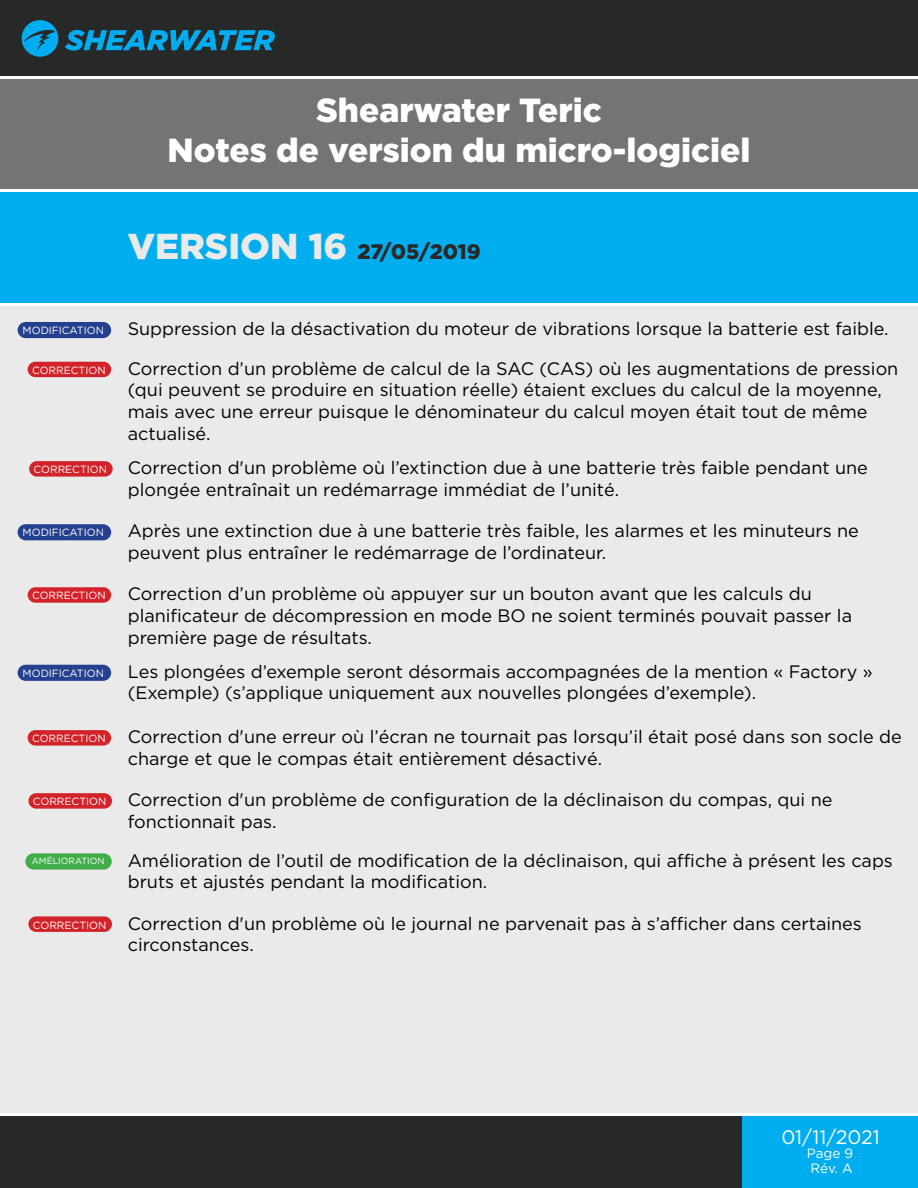
<style>
.page{position:relative;width:918px;height:1188px;background:#fff}
.page>*{position:absolute;margin:0;border:0;box-sizing:border-box;transform-origin:0 0}
.t1{font:900 33.45px/40.2px "Gotham HTF";color:#fff;text-align:center}
.t2{font:900 21px "Gotham HTF";color:#272828}
.t3{font:19.5px "Gotham HTF";color:#fff}
.t4{font:18px/21.6px "Gotham HTF";color:#000}
.t5{font:13.5px "Gotham HTF";color:#fff}
.t6{font:10.5px "Gotham HTF";color:#fff}
.t7{font:9px "Gotham HTF";color:#fff}
.s1{font-size:36px;color:#eaeaea}
</style>
<div class="page">
<div style="left:0;top:0;width:918px;height:77px;background:#272828"></div>
<div style="left:0;top:1114px;width:918px;height:74px;background:#292929"></div>
<div style="left:0;top:305px;width:918px;height:809px;background:#eaeaea"></div>
<svg style="left:65px;top:30px;width:210px;height:21px"></svg>
<svg style="left:22px;top:20px;width:36px;height:37px"></svg>
<div style="left:0;top:191px;width:918px;height:114px;background:#00aeef"></div>
<div style="left:0;top:77px;width:918px;height:114px;background:#737474"></div>
<div style="left:742px;top:1114px;width:176px;height:74px;background:#00aeef"></div>
<hr style="left:0;top:76px;width:918px;height:3px;background:#fff">
<hr style="left:0;top:189px;width:918px;height:3px;background:#fff">
<hr style="left:0;top:303px;width:918px;height:3px;background:#fff">
<hr style="left:0;top:1113px;width:918px;height:3px;background:#fff">
<div style="left:28px;top:362px;width:82px;height:14px;background:#d2232a;border-radius:7px"></div>
<div style="left:28px;top:362px;width:83px;height:15px;border:2px solid #d2232a;border-radius:7px"></div>
<div style="left:30px;top:462px;width:82px;height:14px;background:#d2232a;border-radius:7px"></div>
<div style="left:29px;top:461px;width:84px;height:16px;border:2px solid #d2232a;border-radius:7px"></div>
<div style="left:28px;top:588px;width:82px;height:14px;background:#d2232a;border-radius:7px"></div>
<div style="left:28px;top:587px;width:83px;height:16px;border:2px solid #d2232a;border-radius:7px"></div>
<div style="left:28px;top:731px;width:82px;height:14px;background:#d2232a;border-radius:7px"></div>
<div style="left:28px;top:730px;width:83px;height:16px;border:2px solid #d2232a;border-radius:7px"></div>
<div style="left:29px;top:794px;width:82px;height:14px;background:#d2232a;border-radius:7px"></div>
<div style="left:28px;top:793px;width:84px;height:16px;border:2px solid #d2232a;border-radius:7px"></div>
<div style="left:29px;top:917px;width:82px;height:14px;background:#d2232a;border-radius:7px"></div>
<div style="left:28px;top:916px;width:84px;height:16px;border:2px solid #d2232a;border-radius:7px"></div>
<div style="left:26px;top:854px;width:85px;height:15px;background:#41ad49;border-radius:7px"></div>
<div style="left:25px;top:853px;width:87px;height:17px;border:2px solid #41ad49;border-radius:7px"></div>
<div style="left:18px;top:323px;width:92px;height:14px;background:#25408f;border-radius:7px"></div>
<div style="left:18px;top:322px;width:93px;height:16px;border:2px solid #25408f;border-radius:7px"></div>
<div style="left:18px;top:525px;width:92px;height:15px;background:#25408f;border-radius:7px"></div>
<div style="left:18px;top:524px;width:93px;height:16px;border:2px solid #25408f;border-radius:7px"></div>
<div style="left:18px;top:665px;width:92px;height:15px;background:#25408f;border-radius:7px"></div>
<div style="left:18px;top:665px;width:93px;height:16px;border:2px solid #25408f;border-radius:7px"></div>
<h1 class="t1" style="left:168px;top:89px;width:584px">Shearwater Teric<br>Notes de version du micro-logiciel</h1>
<p class="t2" style="left:128px;top:240px;width:354px"><span class="s1">VERSION 16</span> 27/05/2019</p>
<p class="t6" style="left:23px;top:325px;width:83px">MODIFICATION</p>
<p class="t4" style="left:128px;top:318px;width:762px">Suppression de la désactivation du moteur de vibrations lorsque la batterie est faible.</p>
<p class="t6" style="left:32px;top:364px;width:75px">CORRECTION</p>
<p class="t6" style="left:34px;top:464px;width:75px">CORRECTION</p>
<p class="t4" style="left:128px;top:357px;width:772px">Correction d’un problème de calcul de la SAC (CAS) où les augmentations de pression (qui peuvent se produire en situation réelle) étaient exclues du calcul de la moyenne, mais avec une erreur puisque le dénominateur du calcul moyen était tout de même actualisé.</p>
<p class="t4" style="left:128px;top:457px;width:742px">Correction d'un problème où l’extinction due à une batterie très faible pendant une plongée entraînait un redémarrage immédiat de l’unité.</p>
<p class="t6" style="left:23px;top:527px;width:83px">MODIFICATION</p>
<p class="t4" style="left:128px;top:520px;width:733px">Après une extinction due à une batterie très faible, les alarmes et les minuteurs ne peuvent plus entraîner le redémarrage de l’ordinateur.</p>
<p class="t6" style="left:32px;top:590px;width:75px">CORRECTION</p>
<p class="t4" style="left:128px;top:583px;width:726px">Correction d’un problème où appuyer sur un bouton avant que les calculs du planificateur de décompression en mode BO ne soient terminés pouvait passer la première page de résultats.</p>
<p class="t6" style="left:23px;top:667px;width:83px">MODIFICATION</p>
<p class="t4" style="left:128px;top:660px;width:747px">Les plongées d’exemple seront désormais accompagnées de la mention « Factory » (Exemple) (s’applique uniquement aux nouvelles plongées d’exemple).</p>
<p class="t6" style="left:32px;top:733px;width:75px">CORRECTION</p>
<p class="t4" style="left:128px;top:726px;width:776px">Correction d'une erreur où l’écran ne tournait pas lorsqu’il était posé dans son socle de charge et que le compas était entièrement désactivé.</p>
<p class="t6" style="left:33px;top:796px;width:75px">CORRECTION</p>
<p class="t4" style="left:128px;top:789px;width:706px">Correction d'un problème de configuration de la déclinaison du compas, qui ne fonctionnait pas.</p>
<p class="t7" style="left:32px;top:856px;width:74px">AMÉLIORATION</p>
<p class="t4" style="left:128px;top:849px;width:767px">Amélioration de l’outil de modification de la déclinaison, qui affiche à présent les caps bruts et ajustés pendant la modification.</p>
<p class="t6" style="left:33px;top:919px;width:75px">CORRECTION</p>
<p class="t4" style="left:128px;top:912px;width:736px">Correction d'un problème où le journal ne parvenait pas à s’afficher dans certaines circonstances.</p>
<p class="t3" style="left:781px;top:1126px;width:100px">01/11/2021</p>
<p class="t5" style="left:810px;top:1160px;width:44px">Rév. A</p>
<p class="t5" style="left:807px;top:1146px;width:48px">Page 9</p>
</div>
